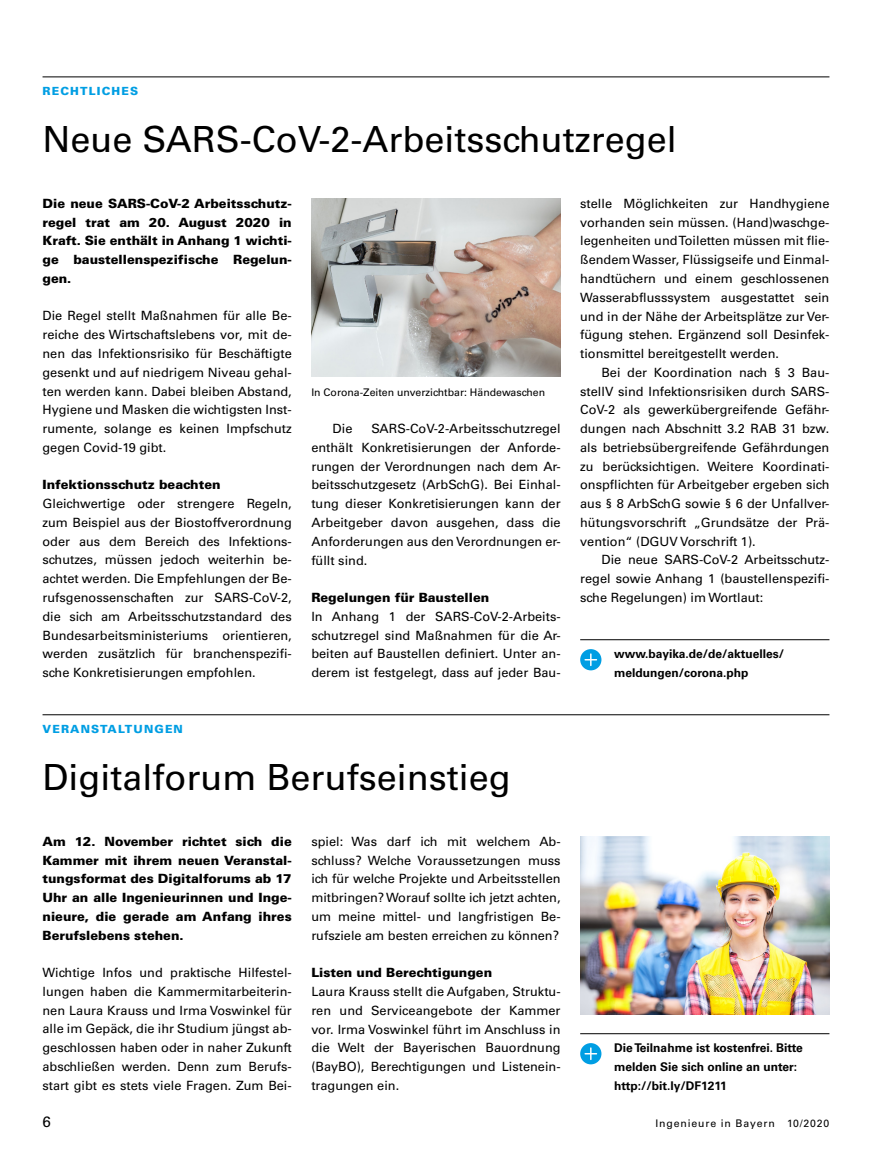
<style>
.page{position:relative;width:872px;height:1170px;background:#fff}
.page>*{position:absolute;margin:0;border:0;box-sizing:border-box;transform-origin:0 0}
.t1{font:36px "Univers LT Std";color:#000}
.t2{font:15px "Univers LT Std";color:#000}
.t3{font:12.75px/18.8px "Univers LT Std";color:#000;text-align:justify}
.t4{font:900 12.75px/18.8px "Univers LT Std";color:#000;text-align:justify}
.t5{font:700 12px/18.8px "Univers LT Std";color:#000}
.t6{font:900 11.25px "Univers LT Std";letter-spacing:.1em;color:#009ee3}
.t7{font:10.5px "Univers LT Std";color:#000}
.t8{font:10.5px "Univers LT Std";letter-spacing:.08em;color:#000}
</style>
<div class="page">
<hr style="left:43px;top:76px;width:786px;height:1px;background:#000">
<hr style="left:43px;top:714px;width:786px;height:1px;background:#000">
<hr style="left:580px;top:1033px;width:249px;height:1px;background:#000">
<hr style="left:580px;top:639px;width:249px;height:1px;background:#000">
<img style="left:311px;top:199px;width:249px;height:178px">
<img style="left:580px;top:836px;width:249px;height:178px">
<svg style="left:580px;top:649px;width:21px;height:21px"></svg>
<svg style="left:580px;top:1043px;width:21px;height:21px"></svg>
<p class="t6" style="left:43px;top:84px;width:97px">RECHTLICHES</p>
<h1 class="t1" style="left:43px;top:117px;width:636px">Neue SARS-CoV-2-Arbeitsschutzregel</h1>
<p class="t4" style="left:43px;top:194px;width:251px">Die neue SARS-CoV-2 Arbeitsschutz&shy;regel trat am 20. August 2020 in Kraft. Sie enthält in Anhang 1 wichti&shy;ge baustellenspezifische Regelun&shy;gen.</p>
<p class="t3" style="left:43px;top:306px;width:251px">Die Regel stellt Maßnahmen für alle Be&shy;reiche des Wirtschaftslebens vor, mit de&shy;nen das Infektionsrisiko für Beschäftigte gesenkt und auf niedrigem Niveau gehal&shy;ten werden kann. Dabei bleiben Abstand, Hygiene und Masken die wichtigsten Inst&shy;rumente, solange es keinen Impfschutz gegen Covid-19 gibt.</p>
<p class="t4" style="left:43px;top:475px;width:180px">Infektionsschutz beachten</p>
<p class="t3" style="left:43px;top:494px;width:251px">Gleichwertige oder strengere Regeln, zum Beispiel aus der Biostoffverordnung oder aus dem Bereich des Infektions&shy;schutzes, müssen jedoch weiterhin be&shy;achtet werden. Die Empfehlungen der Be&shy;rufsgenossenschaften zur SARS-CoV-2, die sich am Arbeitsschutzstandard des Bundesarbeitsministeriums orientieren, werden zusätzlich für branchenspezifi&shy;sche Konkretisierungen empfohlen.</p>
<p class="t6" style="left:43px;top:722px;width:142px">VERANSTALTUNGEN</p>
<p class="t7" style="left:311px;top:385px;width:235px">In Corona-Zeiten unverzichtbar: Händewaschen</p>
<p class="t3" style="left:311px;top:419px;width:251px;text-indent:60px">SARS-CoV-2-Arbeitsschutzregel enthält Konkretisierungen der Anforde&shy;rungen der Verordnungen nach dem Ar&shy;beitsschutzgesetz (ArbSchG). Bei Einhal&shy;tung dieser Konkretisierungen kann der Arbeitgeber davon ausgehen, dass die Anforderungen aus den Verordnungen er&shy;füllt sind.</p>
<p class="t4" style="left:311px;top:588px;width:179px">Regelungen für Baustellen</p>
<p class="t3" style="left:311px;top:607px;width:251px">In Anhang 1 der SARS-CoV-2-Arbeits&shy;schutzregel sind Maßnahmen für die Ar&shy;beiten auf Baustellen definiert. Unter an&shy;derem ist festgelegt, dass auf jeder Bau-</p>
<p class="t3" style="left:333px;top:419px;width:21px">Die</p>
<h1 class="t1" style="left:43px;top:755px;width:470px">Digitalforum Berufseinstieg</h1>
<p class="t4" style="left:43px;top:831px;width:251px">Am 12. November richtet sich die Kammer mit ihrem neuen Veranstal&shy;tungsformat des Digitalforums ab 17<br>Uhr an alle Ingenieurinnen und Inge&shy;nieure, die gerade am Anfang ihres Berufslebens stehen.</p>
<p class="t3" style="left:43px;top:963px;width:251px">Wichtige Infos und praktische Hilfestel&shy;lungen haben die Kammermitarbeiterin&shy;nen Laura Krauss und Irma Voswinkel für alle im Gepäck, die ihr Studium jüngst ab&shy;geschlossen haben oder in naher Zukunft abschließen werden. Denn zum Berufs&shy;start gibt es stets viele Fragen. Zum Bei-</p>
<p class="t3" style="left:311px;top:832px;width:251px">spiel: Was darf ich mit welchem Ab&shy;schluss? Welche Voraussetzungen muss ich für welche Projekte und Arbeitsstellen mitbringen? Worauf sollte ich jetzt achten, um meine mittel- und langfristigen Be&shy;rufsziele am besten erreichen zu können?</p>
<p class="t4" style="left:311px;top:963px;width:182px">Listen und Berechtigungen</p>
<p class="t3" style="left:311px;top:982px;width:251px">Laura Krauss stellt die Aufgaben, Struktu&shy;ren und Serviceangebote der Kammer vor. Irma Voswinkel führt im Anschluss in die Welt der Bayerischen Bauordnung (BayBO), Berechtigungen und Listenein&shy;tragungen ein.</p>
<p class="t3" style="left:580px;top:194px;width:251px">stelle Möglichkeiten zur Handhygiene vorhanden sein müssen. (Hand)waschge&shy;legenheiten und Toiletten müssen mit flie&shy;ßendem Wasser, Flüssigseife und Einmal&shy;handtüchern und einem geschlossenen Wasserabflusssystem ausgestattet sein und in der Nähe der Arbeitsplätze zur Ver&shy;fügung stehen. Ergänzend soll Desinfek&shy;tionsmittel bereitgestellt werden.</p>
<p class="t3" style="left:580px;top:363px;width:251px;text-indent:21px">Bei der Koordination nach § 3 Bau&shy;stellV sind Infektionsrisiken durch SARS-CoV-2 als gewerkübergreifende Gefähr&shy;dungen nach Abschnitt 3.2 RAB 31 bzw. als betriebsübergreifende Gefährdungen zu berücksichtigen. Weitere Koordinati&shy;onspflichten für Arbeitgeber ergeben sich aus § 8 ArbSchG sowie § 6 der Unfallver&shy;hütungsvorschrift „Grundsätze der Prä&shy;vention“ (DGUV Vorschrift 1).</p>
<p class="t3" style="left:580px;top:550px;width:251px;text-indent:21px">Die neue SARS-CoV-2 Arbeitsschutz&shy;regel sowie Anhang 1 (baustellenspezifi&shy;sche Regelungen) im Wortlaut:</p>
<p class="t5" style="left:614px;top:644px;width:171px">www.bayika.de/de/aktuelles/ meldungen/corona.php</p>
<p class="t5" style="left:614px;top:1038px;width:190px">Die Teilnahme ist kostenfrei. Bitte melden Sie sich online an unter: http://bit.ly/DF1211</p>
<p class="t2" style="left:43px;top:1112px;width:10px">6</p>
<p class="t8" style="left:655px;top:1117px;width:175px">Ingenieure in Bayern 10/2020</p>
</div>
